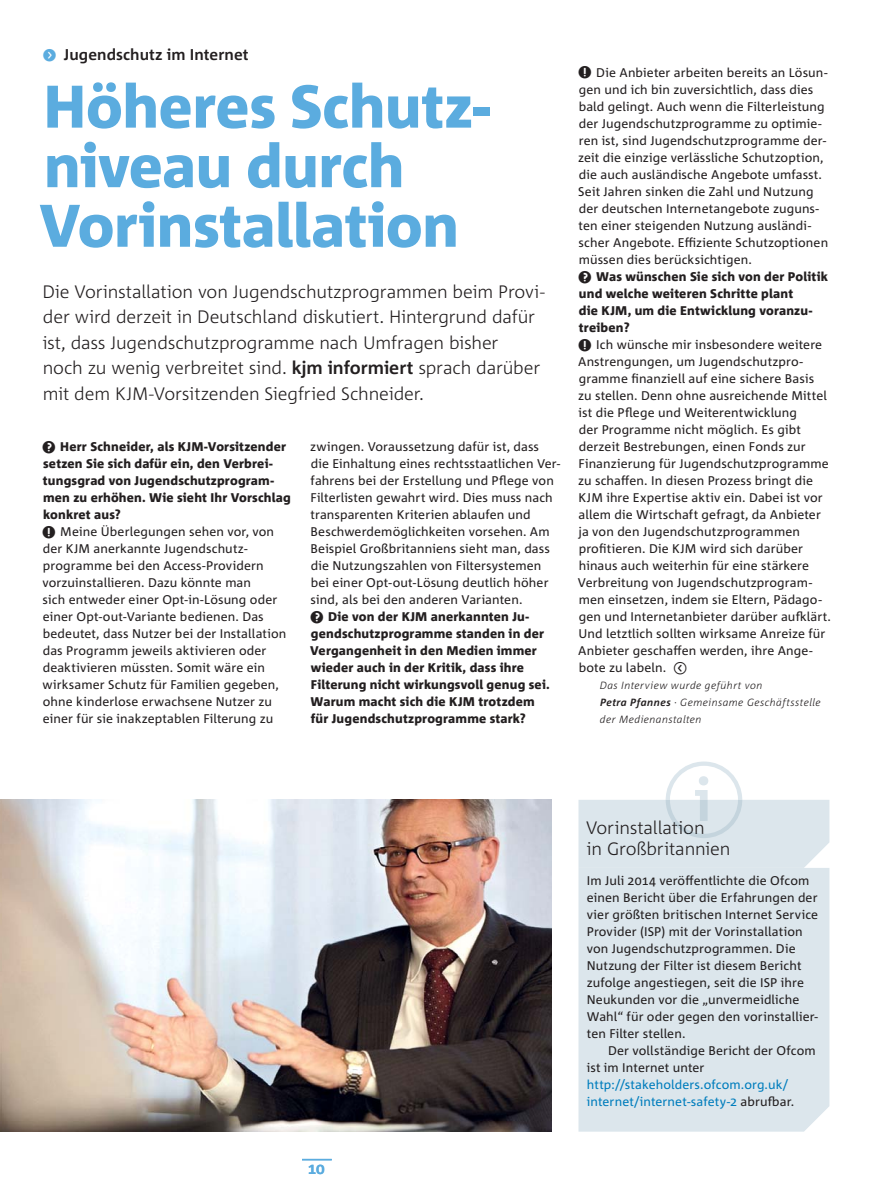
<style>
.page{position:relative;width:872px;height:1204px;background:#fff}
.page>*{position:absolute;margin:0;border:0;box-sizing:border-box;transform-origin:0 0}
.t1{font:800 60px/59.6px "Corpid C1 s";letter-spacing:-.01em;color:#5bacdf}
.t2{font:300 18px/25.5px "Corpid C1 s";letter-spacing:-.01em;color:#231f20}
.t3{font:700 15.6px "Corpid C1 s";letter-spacing:.005em;color:#231f20}
.t4{font:700 15.6px "Corpid C1 s";color:#5bacdf}
.t5{font:12.6px/17px "Corpid C1 s";letter-spacing:.01em;color:#231f20}
.t6{font:12.6px/17px "Corpid C1 s";letter-spacing:.01em;color:#007dbd}
.t7{font:italic 300 10.5px/17px "Corpid C1 s";letter-spacing:.04em;color:#231f20}
.s1{font-family:"Button Bonus Circle Negative";font-weight:400;color:#5bacdf}
.s2{font-weight:700}
.s3{font-family:"Button Bonus Circle Negative";font-size:15.6px}
.s4{font-weight:800}
.s5{font-family:"Button Bonus Circle Positive";font-size:15.6px}
.s6{color:#1b1d21}
.s7{color:#231f20}
</style>
<div class="page">
<div style="left:578px;top:867px;width:251px;height:264px;background:#dce6ec"></div>
<svg style="left:578px;top:761px;width:251px;height:106px"></svg>
<div style="left:699px;top:776px;width:9px;height:9px;background:#dce6ec;border-radius:50%"></div>
<img style="left:0;top:799px;width:551px;height:332px">
<hr style="left:302px;top:1158px;width:30px;height:2px;background:#5bacdf">
<p class="t3" style="left:42px;top:47px;width:208px"><span class="s1">F</span> Jugendschutz im Internet</p>
<h1 class="t1" style="left:39px;top:80px;width:452px">Höheres Schutz&shy;niveau durch<br>Vorinstallation</h1>
<p class="t2" style="left:42px;top:280px;width:503px">Die Vorinstallation von Jugendschutzprogrammen beim Provi&shy;der wird derzeit in Deutschland diskutiert. Hintergrund dafür ist, dass Jugendschutzprogramme nach Umfragen bisher<br>noch zu wenig verbreitet sind. <span class="s2">kjm informiert</span> sprach darüber mit dem KJM-Vorsitzenden Siegfried Schneider.</p>
<p class="t5" style="left:41px;top:439px;width:251px"><span class="s3">Y</span> <span class="s4">Herr Schneider, als KJM-Vorsitzender setzen Sie sich dafür ein, den Verbrei&shy;tungsgrad von Jugendschutzprogram&shy;men zu erhöhen. Wie sieht Ihr Vorschlag konkret aus?<br></span><span class="s3">X</span> Meine Überlegungen sehen vor, von der KJM anerkannte Jugendschutz&shy;programme bei den Access-Providern vorzuinstallieren. Dazu könnte man<br>sich entweder einer Opt-in-Lösung oder einer Opt-out-Variante bedienen. Das bedeutet, dass Nutzer bei der Installation das Programm jeweils aktivieren oder deaktivieren müssten. Somit wäre ein wirksamer Schutz für Familien gegeben,<br>o hne kinderlose erwachsene Nutzer zu einer für sie inakzeptablen Filterung zu</p>
<p class="t5" style="left:309px;top:439px;width:252px">zwingen. Voraussetzung dafür ist, dass<br>die Einhaltung eines rechtsstaatlichen Ver&shy;fahrens bei der Erstellung und Pflege von Filterlisten gewahrt wird. Dies muss nach transparenten Kriterien ablaufen und Beschwerdemöglichkeiten vorsehen. Am Beispiel Großbritanniens sieht man, dass die Nutzungszahlen von Filtersystemen bei einer Opt-out-Lösung deutlich höher sind, als bei den anderen Varianten.<br><span class="s3">Y</span> <span class="s4">Die von der KJM anerkannten Ju&shy;gendschutzprogramme standen in der Vergangenheit in den Medien immer wieder auch in der Kritik, dass ihre Filterung nicht wirkungsvoll genug sei.<br>Warum macht sich die KJM trotzdem<br>für Jugendschutzprogramme stark?</span></p>
<p class="t5" style="left:577px;top:64px;width:255px"><span class="s3">X</span> Die Anbieter arbeiten bereits an Lösun&shy;gen und ich bin zuversichtlich, dass dies bald gelingt. Auch wenn die Filterleistung der Jugendschutzprogramme zu optimie&shy;ren ist, sind Jugendschutzprogramme der&shy;zeit die einzige verlässliche Schutzoption, die auch ausländische Angebote umfasst.<br>Seit Jahren sinken die Zahl und Nutzung der deutschen Internetangebote zuguns&shy;ten einer steigenden Nutzung ausländi&shy;scher Angebote. Effiziente Schutzoptionen müssen dies berücksichtigen.<br><span class="s3">Y</span> <span class="s4">Was wünschen Sie sich von der Politik und welche weiteren Schritte plant<br>die KJM, um die Entwicklung voranzu&shy;treiben?<br></span><span class="s3">X</span> Ich wünsche mir insbesondere weitere Anstrengungen, um Jugendschutzpro&shy;gramme finanziell auf eine sichere Basis<br>zu stellen. Denn ohne ausreichende Mittel ist die Pflege und Weiterentwicklung<br>der Programme nicht möglich. Es gibt derzeit Bestrebungen, einen Fonds zur Finanzierung für Jugendschutzprogramme zu schaffen. In diesen Prozess bringt die KJM ihre Expertise aktiv ein. Dabei ist vor allem die Wirtschaft gefragt, da Anbieter ja von den Jugendschutzprogrammen profitieren. Die KJM wird sich darüber hinaus auch weiterhin für eine stärkere Verbreitung von Jugendschutzprogram&shy;men einsetzen, indem sie Eltern, Pädago&shy;gen und Internetanbieter darüber aufklärt.<br>Und letztlich sollten wirksame Anreize für Anbieter geschaffen werden, ihre Ange&shy;bote zu labeln. <span class="s5">j</span></p>
<p class="t7" style="left:600px;top:677px;width:223px">Das Interview wurde geführt von<br><span class="s2">Petra Pfannes</span> · Gemeinsame Geschäftsstelle der Medienanstalten</p>
<p class="t4" style="left:308px;top:1161px;width:19px">10</p>
<h2 class="t2" style="left:586px;top:818px;width:146px;line-height:21px">Vorinstalla<span class="s6">tion<br></span>in Großbritannien</h2>
<p class="t5" style="left:587px;top:872px;width:233px">Im Juli 2014 veröffentlichte die Ofcom einen Bericht über die Erfahrungen der vier größten britischen Internet Service Provider (ISP) mit der Vorinstallation von Jugendschutzprogrammen. Die Nutzung der Filter ist diesem Bericht zufolge angestiegen, seit die ISP ihre Neukunden vor die „unvermeidliche Wahl“ für oder gegen den vorinstallier&shy;ten Filter stellen.</p>
<p class="t5" style="left:587px;top:1042px;width:230px;text-indent:21px">Der vollständige Bericht der Ofcom ist im Internet unter</p>
<p class="t6" style="left:587px;top:1076px;width:209px">http://stakeholders.ofcom.org.uk/ internet/internet-safety-2 <span class="s7">abrufbar.</span></p>
</div>
